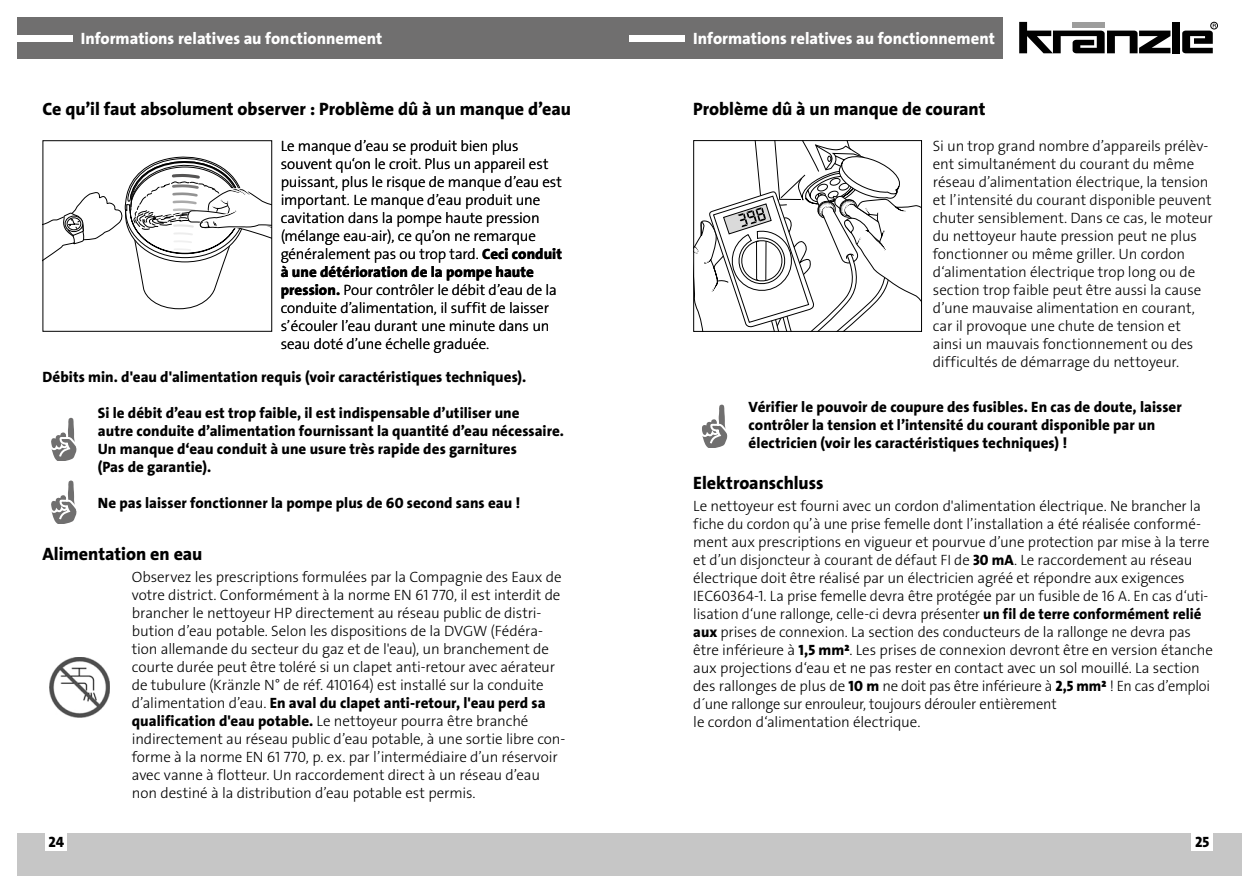
<style>
.page{position:relative;width:1259px;height:893px;background:#fff}
.page>*{position:absolute;margin:0;border:0;box-sizing:border-box;transform-origin:0 0}
.t1{font:18px "The Sans LP8 Ex Bld";letter-spacing:-.005em;color:#000}
.t2{font:16.5px "The Sans LP8 Ex Bld";color:#fff}
.t3{font:15px/18px "The Sans LP3 Lig";letter-spacing:-.01em;color:#000}
.t4{font:15px/18px "The Sans LP8 Ex Bld";letter-spacing:.005em;color:#000}
.s1{font-family:"The Sans LP8 Ex Bld"}
.s2{font-family:"The Sans LP3 Lig"}
</style>
<div class="page">
<div style="left:629px;top:833px;width:613px;height:43px;background:#c6c6c6"></div>
<div style="left:17px;top:833px;width:612px;height:43px;background:#c6c6c6"></div>
<div style="left:1191px;top:833px;width:22px;height:18px;background:#fff"></div>
<div style="left:46px;top:833px;width:21px;height:18px;background:#fff"></div>
<div style="left:17px;top:17px;width:985px;height:41px;background:#706f6f"></div>
<div style="left:17px;top:35px;width:55px;height:6px;background:#fff"></div>
<div style="left:629px;top:35px;width:56px;height:6px;background:#fff"></div>
<svg style="left:1019px;top:22px;width:151px;height:31px"></svg>
<div style="left:1172px;top:22px;width:7px;height:31px;background:#000"></div>
<div style="left:1210px;top:22px;width:7px;height:7px;border:1px solid #000;border-radius:50%"></div>
<svg style="left:1182px;top:24px;width:34px;height:29px"></svg>
<svg style="left:702px;top:405px;width:26px;height:42px"></svg>
<svg style="left:42px;top:140px;width:230px;height:192px"></svg>
<svg style="left:51px;top:418px;width:26px;height:42px"></svg>
<img style="left:50px;top:657px;width:60px;height:60px">
<svg style="left:51px;top:480px;width:26px;height:43px"></svg>
<svg style="left:693px;top:140px;width:229px;height:192px"></svg>
<p class="t2" style="left:81px;top:28px;width:303px">Informations relatives au fonctionnement</p>
<p class="t2" style="left:693px;top:28px;width:303px">Informations relatives au fonctionnement</p>
<p class="t1" style="left:43px;top:98px;width:530px">Ce qu’il faut absolument observer : Problème dû à un manque d’eau</p>
<p class="t3" style="left:281px;top:137px;width:283px">Le manque d’eau se produit bien plus souvent qu‘on le croit. Plus un appareil est puissant, plus le risque de manque d’eau est important. Le manque d’eau produit une cavitation dans la pompe haute pression (mélange eau-air), ce qu’on ne remarque généralement pas ou trop tard. <span class="s1">Ceci conduit</span></p>
<p class="t4" style="left:281px;top:263px;width:255px">à une détérioration de la pompe haute</p>
<p class="t3" style="left:281px;top:281px;width:278px"><span class="s1">pression.</span> Pour contrôler le débit d’eau de la conduite d’alimentation, il suffit de laisser s’écouler l’eau durant une minute dans un seau doté d’une échelle graduée.</p>
<p class="t4" style="left:43px;top:368px;width:485px">Débits min. d'eau d'alimentation requis (voir caractéristiques techniques).</p>
<p class="t4" style="left:98px;top:404px;width:468px">Si le débit d’eau est trop faible, il est indispensable d’utiliser une<br>autre conduite d’alimentation fournissant la quantité d’eau nécessaire.<br>Un manque d‘eau conduit à une usure très rapide des garnitures<br>(Pas de garantie).</p>
<p class="t4" style="left:98px;top:494px;width:424px">Ne pas laisser fonctionner la pompe plus de 60 second sans eau !</p>
<p class="t1" style="left:43px;top:542px;width:161px">Alimentation en eau</p>
<p class="t3" style="left:132px;top:568px;width:431px">Observez les prescriptions formulées par la Compagnie des Eaux de votre district. Conformément à la norme EN 61 770, il est interdit de brancher le nettoyeur HP directement au réseau public de distri&shy;bution d’eau potable. Selon les dispositions de la DVGW (Fédéra&shy;tion allemande du secteur du gaz et de l'eau), un branchement de courte durée peut être toléré si un clapet anti-retour avec aérateur de tubulure (Kränzle N° de réf. 410164) est installé sur la conduite</p>
<p class="t4" style="left:132px;top:694px;width:415px"><span class="s2">d’alimentation d’eau.</span> En aval du clapet anti-retour, l'eau perd sa</p>
<p class="t3" style="left:132px;top:712px;width:435px"><span class="s1">qualification d'eau potable.</span> Le nettoyeur pourra être branché indirectement au réseau public d’eau potable, à une sortie libre con&shy;forme à la norme EN 61 770, p. ex. par l’intermédiaire d’un réservoir avec vanne à flotteur. Un raccordement direct à un réseau d’eau non destiné à la distribution d’eau potable est permis.</p>
<p class="t1" style="left:693px;top:98px;width:294px">Problème dû à un manque de courant</p>
<p class="t3" style="left:933px;top:137px;width:281px">Si un trop grand nombre d’appareils prélèv&shy;ent simultanément du courant du même réseau d’alimentation électrique, la tension et l’intensité du courant disponible peuvent chuter sensiblement. Dans ce cas, le moteur du nettoyeur haute pression peut ne plus fonctionner ou même griller. Un cordon d‘alimentation électrique trop long ou de section trop faible peut être aussi la cause d’une mauvaise alimentation en courant, car il provoque une chute de tension et ainsi un mauvais fonctionnement ou des difficultés de démarrage du nettoyeur.</p>
<p class="t4" style="left:748px;top:398px;width:435px">Vérifier le pouvoir de coupure des fusibles. En cas de doute, laisser contrôler la tension et l’intensité du courant disponible par un électricien (voir les caractéristiques techniques) !</p>
<p class="t1" style="left:693px;top:471px;width:132px">Elektroanschluss</p>
<p class="t3" style="left:693px;top:497px;width:521px">Le nettoyeur est fourni avec un cordon d'alimentation électrique. Ne brancher la fiche du cordon qu’à une prise femelle dont l’installation a été réalisée conformé&shy;ment aux prescriptions en vigueur et pourvue d’une protection par mise à la terre et d’un disjoncteur à courant de défaut FI de <span class="s1">30 mA</span>. Le raccordement au réseau électrique doit être réalisé par un électricien agréé et répondre aux exigences IEC60364-1. La prise femelle devra être protégée par un fusible de 16 A. En cas d‘uti&shy;lisation d‘une rallonge, celle-ci devra présenter <span class="s1">un fil de terre conformément relié aux</span> prises de connexion. La section des conducteurs de la rallonge ne devra pas être inférieure à <span class="s1">1,5 mm²</span>. Les prises de connexion devront être en version étanche aux projections d‘eau et ne pas rester en contact avec un sol mouillé. La section des rallonges de plus de <span class="s1">10 m</span> ne doit pas être inférieure à <span class="s1">2,5 mm²</span> ! En cas d’emploi d´une rallonge sur enrouleur, toujours dérouler entièrement<br>le cordon d‘alimentation électrique.</p>
<p class="t4" style="left:49px;top:833px;width:17px">24</p>
<p class="t4" style="left:1195px;top:833px;width:16px">25</p>
</div>
